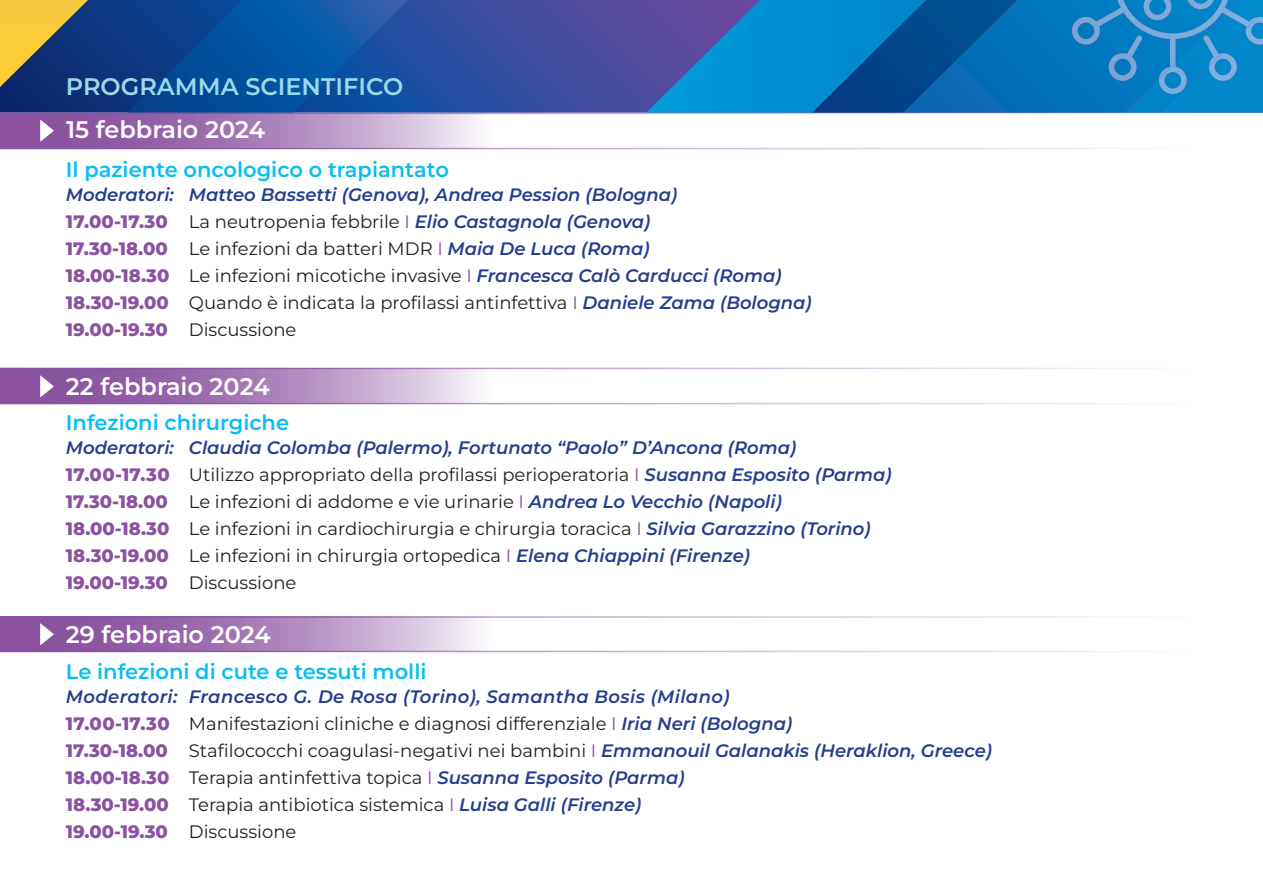
<style>
.page{position:relative;width:1263px;height:893px;background:#fff}
.page>*{position:absolute;margin:0;border:0;box-sizing:border-box;transform-origin:0 0}
.t1{font:600 24px "Montserrat";color:#fff}
.t2{font:600 24px "Montserrat";color:#9ad9ea}
.t3{font:600 21px "Montserrat";color:#09bef2}
.t4{font:18px "Montserrat";color:#231f20}
.t5{font:italic 600 18px "Montserrat";color:#253f8e}
.t6{font:800 18px "Montserrat";color:#8a52a0}
.t7{font:italic 600 18px "Montserrat";letter-spacing:.02em;color:#253f8e}
.s1{font-weight:800;font-style:normal;color:#8a52a0}
.s2{font-weight:400;font-style:normal;color:#231f20}
.s3{font-weight:400;font-style:normal;color:#8a52a0}
.s4{font-weight:800;color:#8a52a0}
.s5{color:#8a52a0}
.s6{font-weight:600;font-style:italic;color:#253f8e}
.s7{font-weight:400;color:#231f20}
</style>
<div class="page">
<svg style="left:296px;top:0;width:350px;height:113px;background:#364da0"></svg>
<img style="left:1240px;top:12px;width:23px;height:101px">
<img style="left:171px;top:0;width:21px;height:47px">
<img style="left:0;top:0;width:171px;height:113px">
<img style="left:0;top:0;width:133px;height:53px">
<svg style="left:398px;top:0;width:10px;height:12px"></svg>
<img style="left:348px;top:0;width:50px;height:62px">
<img style="left:296px;top:0;width:52px;height:112px">
<div style="left:246px;top:0;width:50px;height:113px;background:#0156a4"></div>
<img style="left:192px;top:0;width:54px;height:113px">
<img style="left:142px;top:47px;width:53px;height:66px">
<img style="left:128px;top:97px;width:16px;height:16px">
<img style="left:40px;top:111px;width:53px;height:2px">
<img style="left:1240px;top:10px;width:18px;height:84px">
<img style="left:1246px;top:17px;width:17px;height:27px">
<svg style="left:646px;top:0;width:594px;height:113px;background:#1074b9"></svg>
<svg style="left:0;top:114px;width:489px;height:34px;background:#ae88bd"></svg>
<svg style="left:0;top:369px;width:489px;height:34px;background:#ae88bd"></svg>
<svg style="left:0;top:618px;width:489px;height:33px;background:#ae88bd"></svg>
<svg style="left:40px;top:119px;width:14px;height:23px"></svg>
<svg style="left:40px;top:375px;width:14px;height:23px"></svg>
<svg style="left:40px;top:623px;width:14px;height:22px"></svg>
<hr style="left:0;top:368px;width:1195px;height:1px;background:#8a52a0">
<hr style="left:0;top:616px;width:1195px;height:2px;background:#8a52a0">
<hr style="left:0;top:403px;width:1195px;height:1px;background:#8a52a0">
<hr style="left:0;top:651px;width:1195px;height:1px;background:#8a52a0">
<hr style="left:0;top:113px;width:1195px;height:1px;background:#8a52a0">
<hr style="left:0;top:148px;width:1195px;height:1px;background:#8a52a0">
<p class="t2" style="left:66px;top:70px;width:339px">PROGRAMMA SCIENTIFICO</p>
<p class="t1" style="left:66px;top:113px;width:200px">15 febbraio 2024</p>
<p class="t3" style="left:66px;top:155px;width:385px">Il paziente oncologico o trapiantato</p>
<p class="t5" style="left:66px;top:182px;width:613px">Moderatori: Matteo Bassetti (Genova), Andrea Pession (Bologna)</p>
<p class="t5" style="left:66px;top:209px;width:586px"><span class="s1">17.00-17.30</span> <span class="s2">La neutropenia febbrile</span> <span class="s3">I</span> Elio Castagnola (Genova)</p>
<p class="t4" style="left:66px;top:236px;width:585px"><span class="s4">17.30-18.00</span> Le infezioni da batteri MDR <span class="s5">I</span> <span class="s6">Maia De Luca (Roma)</span></p>
<p class="t4" style="left:66px;top:263px;width:717px"><span class="s4">18.00-18.30</span> Le infezioni micotiche invasive <span class="s5">I</span> <span class="s6">Francesca Calò Carducci (Roma)</span></p>
<p class="t4" style="left:66px;top:290px;width:747px"><span class="s4">18.30-19.00</span> Quando è indicata la profilassi antinfettiva <span class="s5">I</span> <span class="s6">Daniele Zama (Bologna)</span></p>
<p class="t6" style="left:66px;top:317px;width:232px">19.00-19.30 <span class="s7">Discussione</span></p>
<p class="t1" style="left:66px;top:371px;width:205px">22 febbraio 2024</p>
<p class="t3" style="left:66px;top:408px;width:225px">Infezioni chirurgiche</p>
<p class="t5" style="left:66px;top:436px;width:732px">Moderatori: Claudia Colomba (Palermo), Fortunato “Paolo” D’Ancona (Roma)</p>
<p class="t4" style="left:66px;top:463px;width:827px"><span class="s4">17.00-17.30</span> Utilizzo appropriato della profilassi perioperatoria <span class="s5">I</span> <span class="s6">Susanna Esposito (Parma)</span></p>
<p class="t4" style="left:66px;top:490px;width:717px"><span class="s4">17.30-18.00</span> Le infezioni di addome e vie urinarie <span class="s5">I</span> <span class="s6">Andrea Lo Vecchio (Napoli)</span></p>
<p class="t4" style="left:66px;top:517px;width:806px"><span class="s4">18.00-18.30</span> Le infezioni in cardiochirurgia e chirurgia toracica <span class="s5">I</span> <span class="s6">Silvia Garazzino (Torino)</span></p>
<p class="t4" style="left:66px;top:544px;width:686px"><span class="s4">18.30-19.00</span> Le infezioni in chirurgia ortopedica <span class="s5">I</span> <span class="s6">Elena Chiappini (Firenze)</span></p>
<p class="t6" style="left:66px;top:571px;width:232px">19.00-19.30 <span class="s7">Discussione</span></p>
<p class="t1" style="left:66px;top:618px;width:206px">29 febbraio 2024</p>
<p class="t3" style="left:66px;top:658px;width:362px">Le infezioni di cute e tessuti molli</p>
<p class="t7" style="left:66px;top:685px;width:665px">Moderatori: Francesco G. De Rosa (Torino), Samantha Bosis (Milano)</p>
<p class="t4" style="left:66px;top:712px;width:728px"><span class="s4">17.00-17.30</span> Manifestazioni cliniche e diagnosi differenziale <span class="s5">I</span> <span class="s6">Iria Neri (Bologna)</span></p>
<p class="t4" style="left:66px;top:739px;width:928px"><span class="s4">17.30-18.00</span> Stafilococchi coagulasi-negativi nei bambini <span class="s5">I</span> <span class="s6">Emmanouil Galanakis (Heraklion, Greece)</span></p>
<p class="t4" style="left:66px;top:766px;width:620px"><span class="s4">18.00-18.30</span> Terapia antinfettiva topica <span class="s5">I</span> <span class="s6">Susanna Esposito (Parma)</span></p>
<p class="t4" style="left:66px;top:793px;width:577px"><span class="s4">18.30-19.00</span> Terapia antibiotica sistemica <span class="s5">I</span> <span class="s6">Luisa Galli (Firenze)</span></p>
<p class="t6" style="left:66px;top:820px;width:232px">19.00-19.30 <span class="s7">Discussione</span></p>
</div>
